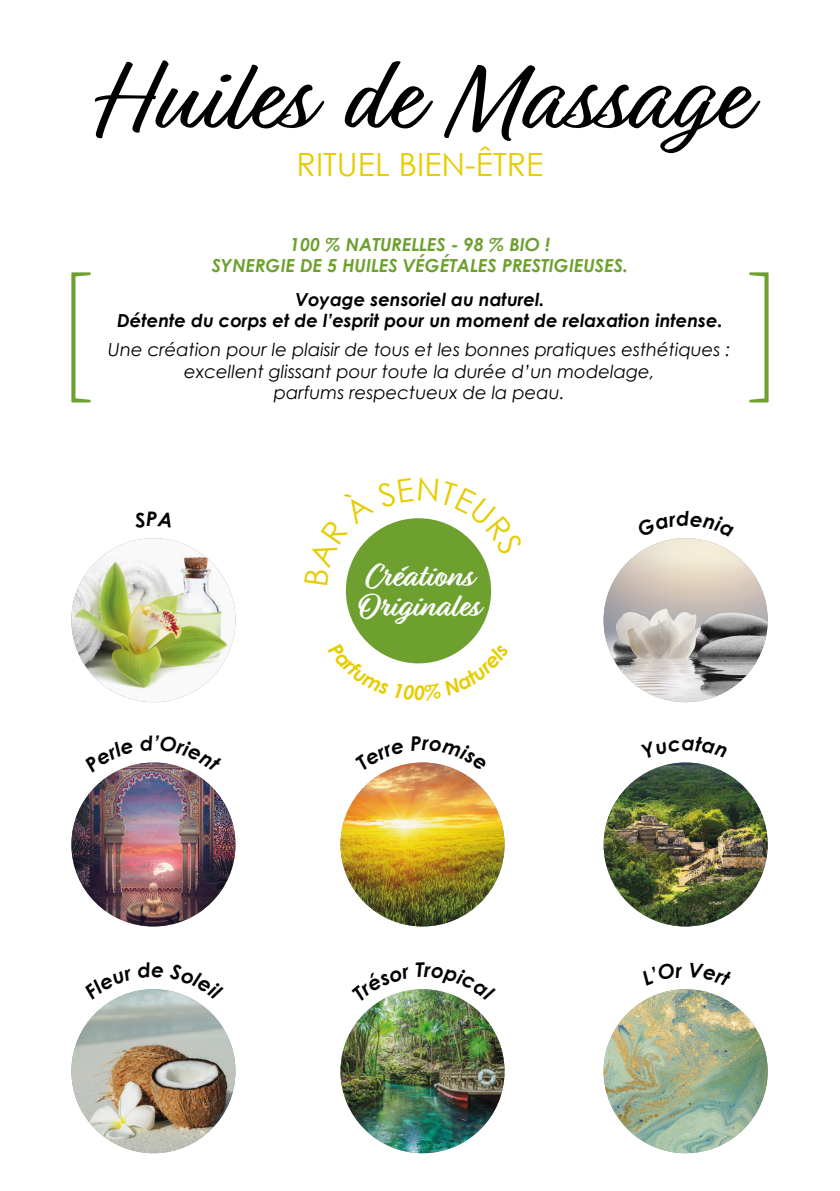
<style>
.page{position:relative;width:840px;height:1191px;background:#fff}
.page>*{position:absolute;margin:0;border:0;box-sizing:border-box;transform-origin:0 0}
.t1{font:106px "Relation";color:#000}
.t2{font:700 34px/30px "Relation Two";color:#fff}
.t3{font:32px "Century Gothic";color:#e7cc00}
.t4{font:italic 18px/21.6px "Century Gothic";color:#000;text-align:center}
.t5{font:italic 700 18px/21.6px "Century Gothic";color:#000;text-align:center}
.t6{font:italic 700 18px/21.6px "Century Gothic";color:#6da02f;text-align:center}
</style>
<div class="page">
<div style="left:345px;top:518px;width:146px;height:145px;background:#6da02f;border-radius:50%"></div>
<img style="left:71px;top:762px;width:164px;height:164px;border-radius:82px">
<img style="left:71px;top:989px;width:164px;height:164px">
<img style="left:340px;top:763px;width:164px;height:163px">
<img style="left:340px;top:1001px;width:164px;height:152px">
<img style="left:603px;top:762px;width:164px;height:164px">
<img style="left:603px;top:989px;width:164px;height:164px">
<img style="left:71px;top:538px;width:164px;height:164px">
<img style="left:603px;top:538px;width:164px;height:164px">
<svg style="left:71px;top:272px;width:20px;height:131px"></svg>
<svg style="left:749px;top:272px;width:20px;height:131px"></svg>
<svg style="left:115px;top:764px;width:19px;height:8px"></svg>
<svg style="left:140px;top:762px;width:50px;height:9px"></svg>
<svg style="left:84px;top:989px;width:79px;height:10px"></svg>
<svg style="left:169px;top:989px;width:55px;height:10px"></svg>
<svg style="left:355px;top:763px;width:49px;height:8px"></svg>
<svg style="left:410px;top:762px;width:77px;height:8px"></svg>
<svg style="left:380px;top:989px;width:85px;height:12px"></svg>
<svg style="left:345px;top:518px;width:146px;height:67px"></svg>
<svg style="left:367px;top:642px;width:103px;height:22px"></svg>
<h1 class="t1" style="left:97px;top:37px;width:646px">Huiles de Massage</h1>
<h3 class="t3" style="left:296px;top:142px;width:248px">RITUEL BIEN-ÊTRE</h3>
<p class="t6" style="left:212px;top:232px;width:417px">100 % NATURELLES - 98 % BIO !<br>SYNERGIE DE 5 HUILES VÉGÉTALES PRESTIGIEUSES.</p>
<p class="t5" style="left:117px;top:287px;width:606px">Voyage sensoriel au naturel.<br>Détente du corps et de l’esprit pour un moment de relaxation intense.</p>
<p class="t4" style="left:108px;top:338px;width:623px">Une création pour le plaisir de tous et les bonnes pratiques esthétiques : excellent glissant pour toute la durée d’un modelage,<br>parfums respectueux de la peau.</p>
<h2 class="t2" style="left:358px;top:564px;width:121px">Créations<br>Originales</h2>
</div>
